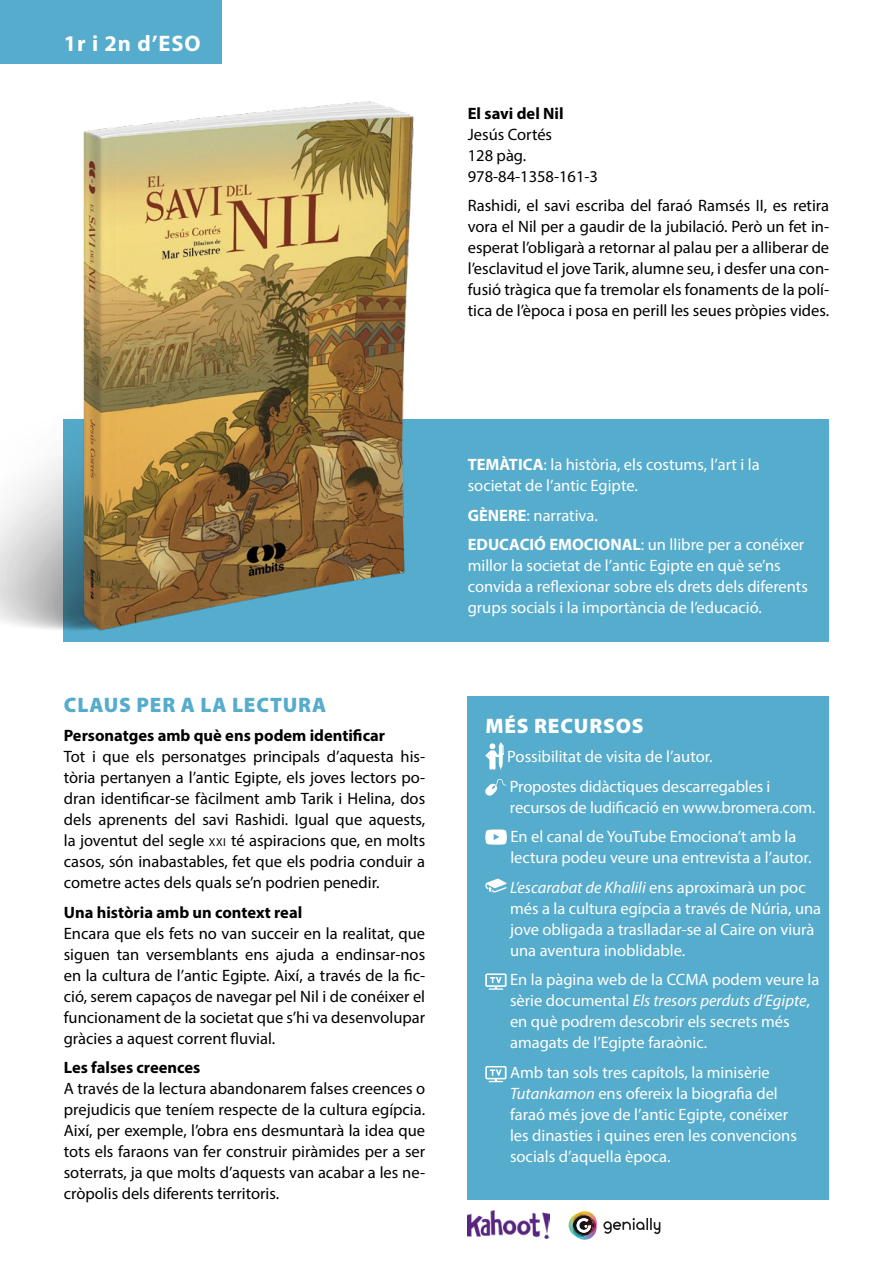
<style>
.page{position:relative;width:893px;height:1263px;background:#fff}
.page>*{position:absolute;margin:0;border:0;box-sizing:border-box;transform-origin:0 0}
.t1{font:700 22.5px "Myriad Pro";letter-spacing:.04em;color:#fff}
.Temàtica__gènere{font:900 21px "Myriad Pro";letter-spacing:.04em;color:#56accc}
.t2{font:900 21px "Myriad Pro";letter-spacing:.04em;color:#fff}
.Text{font:16.5px/21px "Myriad Pro";color:#000;text-align:justify}
.Temàtica__gènere-2{font:16.5px/21px "Myriad Pro";color:#fff}
.Títol_Claus_2{font:700 16.5px "Myriad Pro";color:#000}
.s1{font-size:11.55px}
.s2{font-weight:700}
.s3{font-style:italic}
</style>
<div class="page">
<div style="left:64px;top:419px;width:765px;height:223px;background:#56accc"></div>
<div style="left:468px;top:696px;width:361px;height:503px;background:#56accc"></div>
<div style="left:0;top:0;width:222px;height:64px;background:#56accc"></div>
<img style="left:0;top:101px;width:414px;height:541px">
<svg style="left:485px;top:742px;width:19px;height:28px"></svg>
<svg style="left:485px;top:779px;width:22px;height:17px"></svg>
<svg style="left:485px;top:829px;width:22px;height:16px"></svg>
<svg style="left:485px;top:878px;width:22px;height:15px"></svg>
<svg style="left:485px;top:973px;width:22px;height:17px"></svg>
<svg style="left:485px;top:1066px;width:22px;height:16px"></svg>
<img style="left:468px;top:1211px;width:81px;height:27px">
<svg style="left:568px;top:1211px;width:92px;height:29px"></svg>
<h1 class="t1" style="left:64px;top:29px;width:138px">1r i 2n d’ESO</h1>
<p class="Títol_Claus_2" style="left:468px;top:102px;width:97px">El savi del Nil</p>
<p class="Text" style="left:468px;top:123px;width:132px;text-align:left">Jesús Cortés<br>128 pàg.<br>978-84-1358-161-3</p>
<p class="Text" style="left:468px;top:195px;width:363px">Rashidi, el savi escriba del faraó Ramsés II, es retira vora el Nil per a gaudir de la jubilació. Però un fet in&shy;esperat l’obligarà a retornar al palau per a alliberar de l’esclavitud el jove Tarik, alumne seu, i desfer una con&shy;fusió tràgica que fa tremolar els fonaments de la polí&shy;tica de l’època i posa en perill les seues pròpies vides.</p>
<p class="Temàtica__gènere" style="left:64px;top:690px;width:264px">CLAUS PER A LA LECTURA</p>
<p class="Títol_Claus_2" style="left:64px;top:725px;width:323px">Personatges amb què ens podem identificar</p>
<p class="Text" style="left:64px;top:746px;width:363px">Tot i que els personatges principals d’aquesta his&shy;tòria pertanyen a l’antic Egipte, els joves lectors po&shy;dran identificar-se fàcilment amb Tarik i Helina, dos dels aprenents del savi Rashidi. Igual que aquests, la joventut del segle <span class="s1">xxi</span> té aspiracions que, en molts casos, són inabastables, fet que els podria conduir a cometre actes dels quals se’n podrien penedir.</p>
<p class="Títol_Claus_2" style="left:64px;top:901px;width:240px">Una història amb un context real</p>
<p class="Text" style="left:64px;top:922px;width:363px">Encara que els fets no van succeir en la realitat, que siguen tan versemblants ens ajuda a endinsar-nos en la cultura de l’antic Egipte. Així, a través de la fic&shy;ció, serem capaços de navegar pel Nil i de conéixer el funcionament de la societat que s’hi va desenvolupar gràcies a aquest corrent fluvial.</p>
<p class="Títol_Claus_2" style="left:64px;top:1057px;width:138px">Les falses creences</p>
<p class="Text" style="left:64px;top:1078px;width:363px">A través de la lectura abandonarem falses creences o prejudicis que teníem respecte de la cultura egípcia.<br>Així, per exemple, l’obra ens desmuntarà la idea que tots els faraons van fer construir piràmides per a ser soterrats, ja que molts d’aquests van acabar a les ne&shy;cròpolis dels diferents territoris.</p>
<p class="Temàtica__gènere-2" style="left:468px;top:454px;width:293px"><span class="s2">TEMÀTICA</span>: la història, els costums, l’art i la societat de l’antic Egipte.</p>
<p class="Temàtica__gènere-2" style="left:468px;top:504px;width:132px"><span class="s2">GÈNERE</span>: narrativa.</p>
<p class="Temàtica__gènere-2" style="left:468px;top:534px;width:342px"><span class="s2">EDUCACIÓ EMOCIONAL</span>: un llibre per a conéixer millor la societat de l’antic Egipte en què se’ns convida a reflexionar sobre els drets dels diferents grups socials i la importància de l’educació.</p>
<p class="t2" style="left:485px;top:712px;width:160px">MÉS RECURSOS</p>
<p class="Temàtica__gènere-2" style="left:507px;top:742px;width:265px;line-height:29.5px">Possibilitat de visita de l’autor.<br>Propostes didàctiques descarregables i</p>
<p class="Temàtica__gènere-2" style="left:510px;top:792px;width:307px;line-height:29.5px">recursos de ludificació en www.bromera.com.<br>En el canal de YouTube Emociona’t amb la</p>
<p class="Temàtica__gènere-2" style="left:510px;top:843px;width:303px;line-height:29.5px">lectura podeu veure una entrevista a l’autor.<br><span class="s3">L’escarabat de Khalili</span> ens aproximarà un poc</p>
<p class="Temàtica__gènere-2" style="left:510px;top:898px;width:313px">més a la cultura egípcia a través de Núria, una jove obligada a traslladar-se al Caire on viurà una aventura inoblidable.</p>
<p class="Temàtica__gènere-2" style="left:510px;top:969px;width:311px">En la pàgina web de la CCMA podem veure la sèrie documental <span class="s3">Els tresors perduts d’Egipte</span>, en què podrem descobrir els secrets més amagats de l’Egipte faraònic.</p>
<p class="Temàtica__gènere-2" style="left:510px;top:1062px;width:288px">Amb tan sols tres capítols, la minisèrie <span class="s3">Tutankamon</span> ens ofereix la biografia del faraó més jove de l’antic Egipte, conéixer les dinasties i quines eren les convencions socials d’aquella època.</p>
</div>
